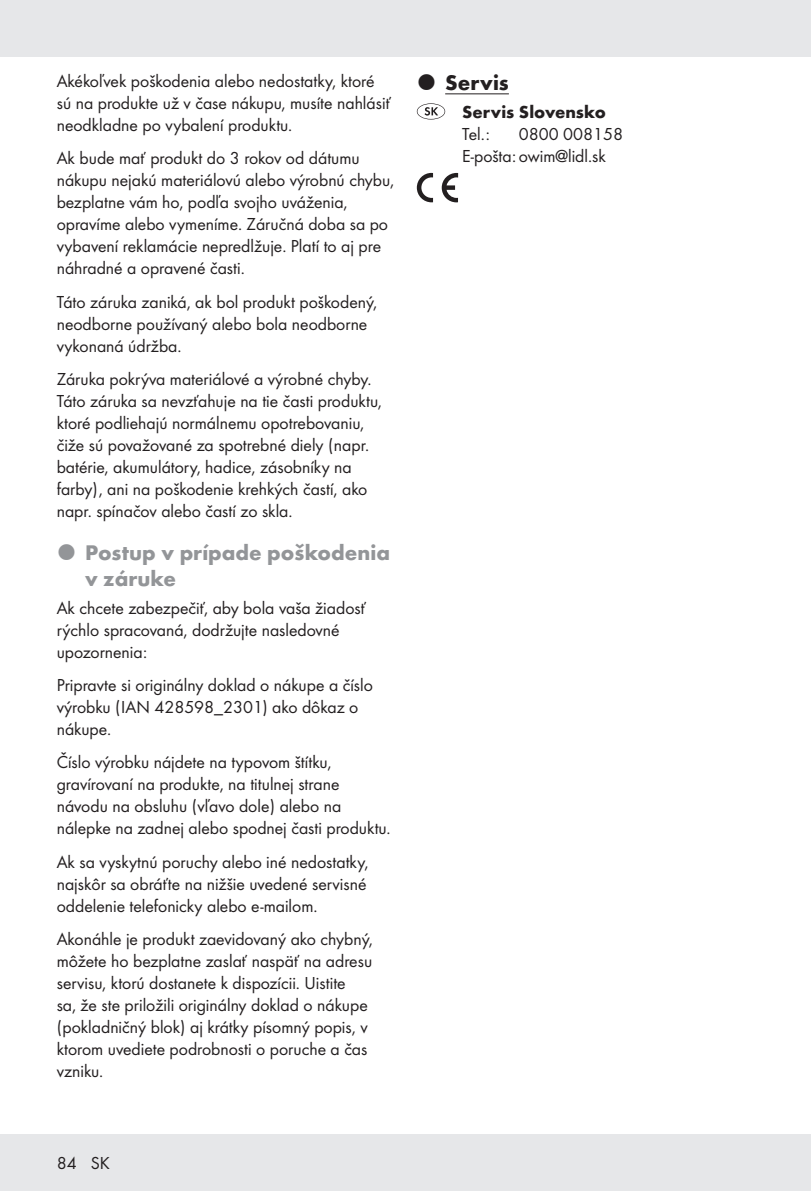
<style>
.page{position:relative;width:811px;height:1191px;background:#fff}
.page>*{position:absolute;margin:0;border:0;box-sizing:border-box;transform-origin:0 0}
.t1{font:700 22px/26px "Futura";color:#939598}
.t2{font:700 22px "Futura";letter-spacing:.01em;color:#231f20}
.t3{font:18px/22px "Futura Boo";color:#231f20}
.t4{font:700 18px "Futura";color:#231f20}
</style>
<div class="page">
<div style="left:0;top:1134px;width:811px;height:57px;background:#e6e7e9"></div>
<div style="left:0;top:0;width:811px;height:57px;background:#e6e7e9"></div>
<hr style="left:445px;top:93px;width:64px;height:1px;background:#231f20">
<svg style="left:417px;top:103px;width:28px;height:16px"></svg>
<svg style="left:417px;top:173px;width:41px;height:29px"></svg>
<p class="t3" style="left:57px;top:69px;width:336px">Akékoľvek poškodenia alebo nedostatky, ktoré sú na produkte už v čase nákupu, musíte nahlásiť neodkladne po vybalení produktu.</p>
<p class="t3" style="left:57px;top:146px;width:339px">Ak bude mať produkt do 3 rokov od dátumu nákupu nejakú materiálovú alebo výrobnú chybu, bezplatne vám ho, podľa svojho uváženia, opravíme alebo vymeníme. Záručná doba sa po vybavení reklamácie nepredlžuje. Platí to aj pre náhradné a opravené časti.</p>
<p class="t3" style="left:57px;top:290px;width:322px">Táto záruka zaniká, ak bol produkt poškodený, neodborne používaný alebo bola neodborne vykonaná údržba.</p>
<p class="t3" style="left:57px;top:367px;width:327px">Záruka pokrýva materiálové a výrobné chyby.<br>Táto záruka sa nevzťahuje na tie časti produktu, ktoré podliehajú normálnemu opotrebovaniu, čiže sú považované za spotrebné diely (napr. batérie, akumulátory, hadice, zásobníky na farby), ani na poškodenie krehkých častí, ako napr. spínačov alebo častí zo skla.</p>
<p class="t1" style="left:85px;top:538px;width:306px">Postup v prípade poškodenia v záruke</p>
<p class="t3" style="left:57px;top:596px;width:311px">Ak chcete zabezpečiť, aby bola vaša žiadosť rýchlo spracovaná, dodržujte nasledovné upozornenia:</p>
<p class="t3" style="left:57px;top:673px;width:318px">Pripravte si originálny doklad o nákupe a číslo výrobku (IAN 428598_2301) ako dôkaz o nákupe.</p>
<p class="t3" style="left:57px;top:750px;width:335px">Číslo výrobku nájdete na typovom štítku, gravírovaní na produkte, na titulnej strane návodu na obsluhu (vľavo dole) alebo na nálepke na zadnej alebo spodnej časti produktu.</p>
<p class="t3" style="left:57px;top:850px;width:313px;text-align:justify">Ak sa vyskytnú poruchy alebo iné nedostatky, najskôr sa obráťte na nižšie uvedené servisné oddelenie telefonicky alebo e-mailom.</p>
<p class="t3" style="left:57px;top:927px;width:318px">Akonáhle je produkt zaevidovaný ako chybný, môžete ho bezplatne zaslať naspäť na adresu servisu, ktorú dostanete k dispozícii. Uistite<br>sa, že ste priložili originálny doklad o nákupe (pokladničný blok) aj krátky písomný popis, v ktorom uvediete podrobnosti o poruche a čas vzniku.</p>
<p class="t3" style="left:57px;top:1151px;width:55px">84 SK</p>
<p class="t2" style="left:445px;top:66px;width:65px">Servis</p>
<p class="t4" style="left:462px;top:98px;width:145px">Servis Slovensko</p>
<p class="t3" style="left:462px;top:122px;width:29px">Tel.:</p>
<p class="t3" style="left:462px;top:122px;width:162px;text-indent:57px">0800 008158<br>E-pošta: owim@lidl.sk</p>
</div>
